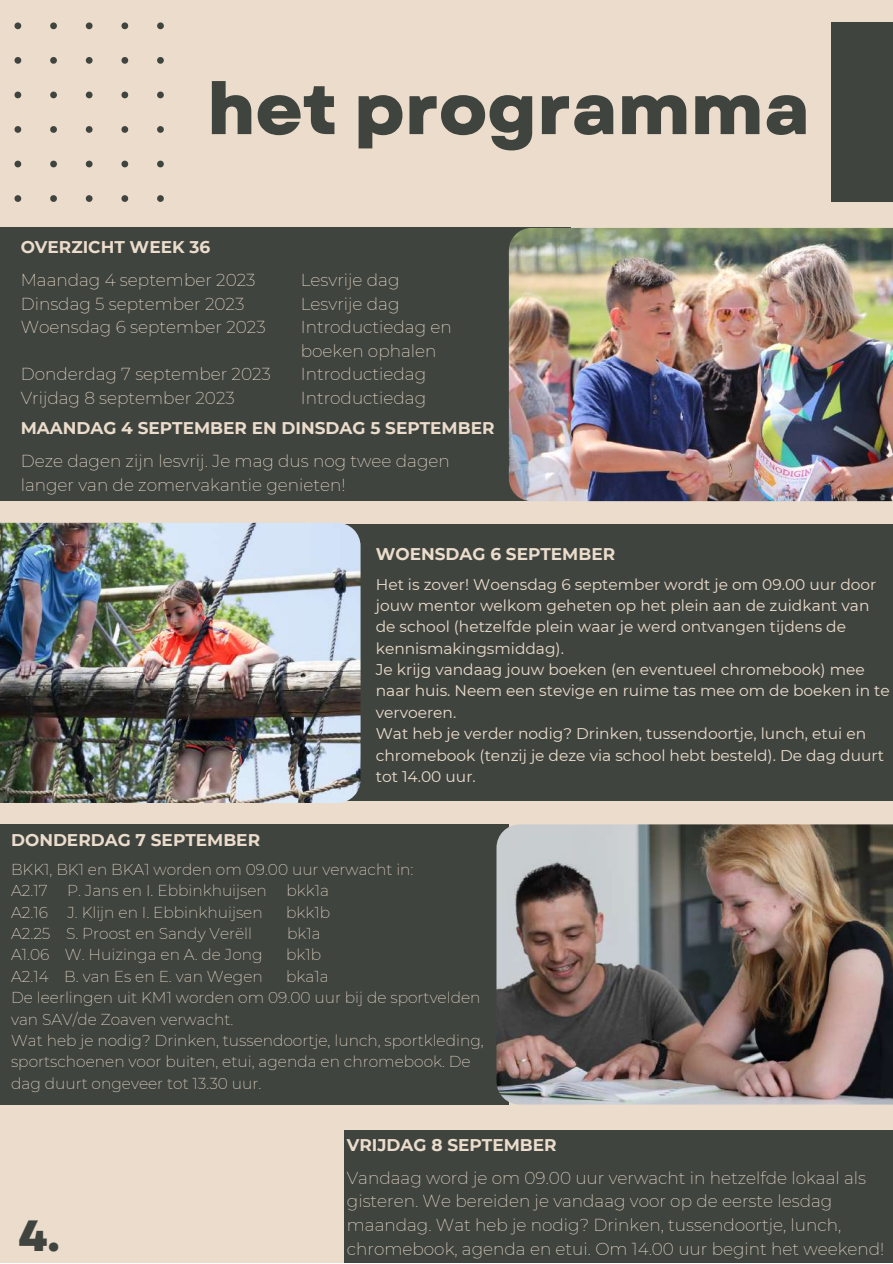
<style>
.page{position:relative;width:893px;height:1264px;background:#fff}
.page>*{position:absolute;margin:0;border:0;box-sizing:border-box;transform-origin:0 0}
.t1{font:800 71.7px "Garet";color:#40443f}
.t2{font:800 43.65px "Garet";color:#40443f}
.t3{font:200 16.95px/23.5px "Montserrat";color:#ebdccb}
.t4{font:700 16.95px "Montserrat";color:#ebdccb}
.t5{font:200 15.45px/21.3px "Montserrat";color:#ebdccb}
.t6{font:15.45px/21.3px "Montserrat";color:#ebdccb}
</style>
<div class="page">
<div style="left:0;top:0;width:892px;height:1262px;background:#ebdccb"></div>
<div style="left:831px;top:22px;width:61px;height:180px;background:#40443f"></div>
<div style="left:0;top:824px;width:509px;height:280px;background:#40443f"></div>
<div style="left:259px;top:524px;width:633px;height:277px;background:#40443f"></div>
<div style="left:0;top:228px;width:570px;height:273px;background:#40443f"></div>
<img style="left:509px;top:228px;width:383px;height:273px">
<img style="left:0;top:523px;width:360px;height:280px">
<img style="left:496px;top:824px;width:396px;height:280px">
<svg style="left:14px;top:22px;width:150px;height:180px"></svg>
<div style="left:344px;top:1130px;width:548px;height:132px;background:#40443f"></div>
<h1 class="t1" style="left:207px;top:57px;width:604px">het programma</h1>
<p class="t4" style="left:21px;top:237px;width:191px">OVERZICHT WEEK 36</p>
<p class="t3" style="left:21px;top:268px;width:246px">Maandag 4 september 2023<br>Dinsdag 5 september 2023<br>Woensdag 6 september 2023</p>
<p class="t3" style="left:21px;top:362px;width:252px">Donderdag 7 september 2023<br>Vrijdag 8 september 2023</p>
<p class="t3" style="left:301px;top:268px;width:152px">Lesvrije dag<br>Lesvrije dag<br>Introductiedag en boeken ophalen<br>Introductiedag<br>Introductiedag</p>
<p class="t4" style="left:21px;top:418px;width:475px">MAANDAG 4 SEPTEMBER EN DINSDAG 5 SEPTEMBER</p>
<p class="t3" style="left:21px;top:449px;width:430px">Deze dagen zijn lesvrij. Je mag dus nog twee dagen langer van de zomervakantie genieten!</p>
<p class="t4" style="left:376px;top:544px;width:241px">WOENSDAG 6 SEPTEMBER</p>
<p class="t6" style="left:376px;top:573px;width:515px">Het is zover! Woensdag 6 september wordt je om 09.00 uur door jouw mentor welkom geheten op het plein aan de zuidkant van de school (hetzelfde plein waar je werd ontvangen tijdens de kennismakingsmiddag).<br>Je krijg vandaag jouw boeken (en eventueel chromebook) mee naar huis. Neem een stevige en ruime tas mee om de boeken in te vervoeren.<br>Wat heb je verder nodig? Drinken, tussendoortje, lunch, etui en chromebook (tenzij je deze via school hebt besteld). De dag duurt tot 14.00 uur.</p>
<p class="t4" style="left:11px;top:829px;width:250px">DONDERDAG 7 SEPTEMBER</p>
<p class="t5" style="left:11px;top:858px;width:404px">BKK1, BK1 en BKA1 worden om 09.00 uur verwacht in:<br>A2.17</p>
<p class="t5" style="left:67px;top:880px;width:201px">P. Jans en I. Ebbinkhuijsen</p>
<p class="t5" style="left:286px;top:880px;width:44px">bkk1a</p>
<p class="t5" style="left:11px;top:901px;width:38px">A2.16</p>
<p class="t5" style="left:67px;top:901px;width:197px">J. Klijn en I. Ebbinkhuijsen</p>
<p class="t5" style="left:286px;top:901px;width:45px">bkk1b</p>
<p class="t5" style="left:11px;top:922px;width:242px">A2.25 S. Proost en Sandy Verëll</p>
<p class="t5" style="left:287px;top:922px;width:35px">bk1a</p>
<p class="t5" style="left:11px;top:944px;width:253px">A1.06 W. Huizinga en A. de Jong</p>
<p class="t5" style="left:286px;top:944px;width:37px">bk1b</p>
<p class="t5" style="left:11px;top:965px;width:253px">A2.14 B. van Es en E. van Wegen</p>
<p class="t5" style="left:11px;top:965px;width:474px;text-indent:275px">bka1a<br>De leerlingen uit KM1 worden om 09.00 uur bij de sportvelden van SAV/de Zoaven verwacht.<br>Wat heb je nodig? Drinken, tussendoortje, lunch, sportkleding, sportschoenen voor buiten, etui, agenda en chromebook. De dag duurt ongeveer tot 13.30 uur.</p>
<h2 class="t2" style="left:19px;top:1204px;width:42px">4.</h2>
<p class="t4" style="left:347px;top:1134px;width:211px">VRIJDAG 8 SEPTEMBER</p>
<p class="t3" style="left:347px;top:1165px;width:520px">Vandaag word je om 09.00 uur verwacht in hetzelfde lokaal als gisteren. We bereiden je vandaag voor op de eerste lesdag maandag. Wat heb je nodig? Drinken, tussendoortje, lunch,</p>
<p class="t3" style="left:347px;top:1236px;width:539px">chromebook, agenda en etui. Om 14.00 uur begint het weekend!</p>
</div>
